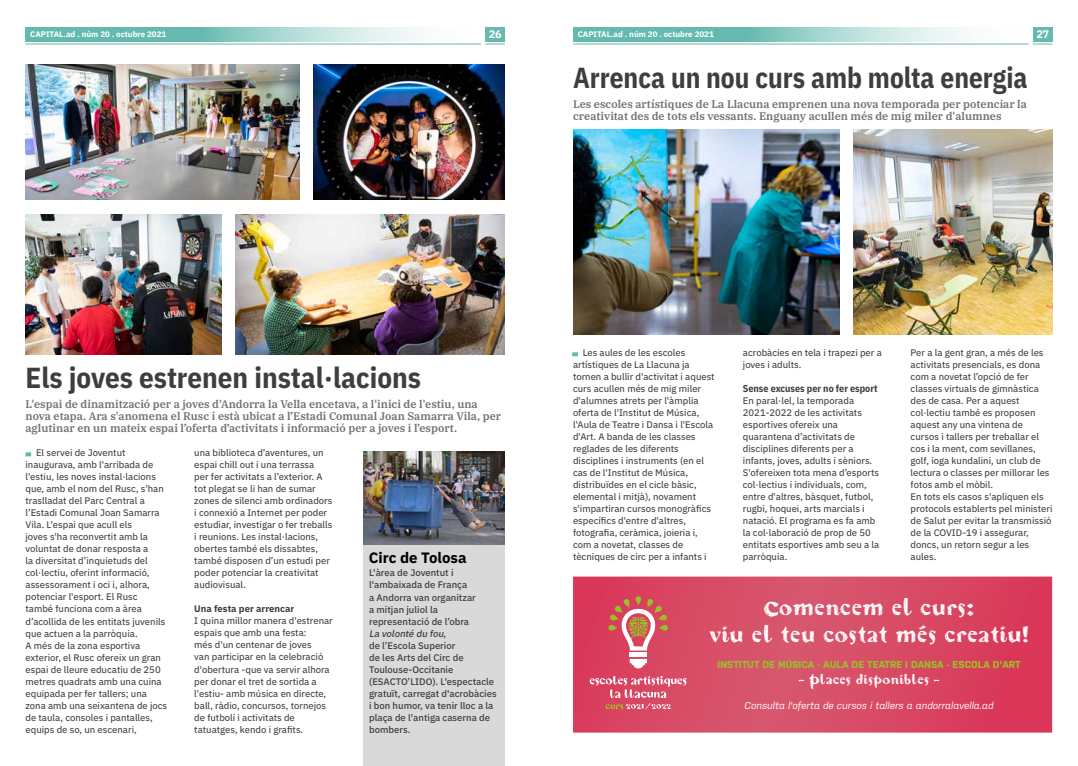
<style>
.page{position:relative;width:1078px;height:766px;background:#fff}
.page>*{position:absolute;margin:0;border:0;box-sizing:border-box;transform-origin:0 0}
.t1{font:700 29px "IBM Plex Sans Cond";color:#3e3d40;scale:.94 1}
.t2{font:700 29px "IBM Plex Sans Cond";color:#3e3d40}
.t3{font:700 22px/26.4px "Karvwood";color:#fff;text-align:center}
.t4{font:700 15px "IBM Plex Sans";color:#000}
.t5{font:700 13px "Karvwood";color:#fff}
.t6{font:600 11px/12px "IBM Plex Serif";color:#707172}
.t7{font:700 11px "IBM Plex Sans";color:#fff}
.t8{font:italic 10px "Nudista";color:#fff}
.t9{font:700 10px "Nudista";color:#9ac028}
.t10{font:700 10px "IBM Plex Sans Cond";color:#3e3d40}
.t11{font:9.5px/12px "IBM Plex Sans Text";color:#3e3d40}
.t12{font:500 9.5px/12px "IBM Plex Sans";color:#3e3d40}
.t13{font:700 9.5px "IBM Plex Sans";color:#3e3d40}
.t14{font:700 8px "IBM Plex Sans";color:#fff}
.s1{font-style:italic}
</style>
<div class="page">
<div style="left:485px;top:27px;width:20px;height:14px;background:#65baaf"></div>
<svg style="left:26px;top:27px;width:394px;height:14px;background:#94cec7"></svg>
<hr style="left:26px;top:44px;width:455px;height:1px;background:#65baaf">
<svg style="left:485px;top:44px;width:20px;height:1px"></svg>
<div style="left:1032px;top:27px;width:20px;height:14px;background:#65baaf"></div>
<svg style="left:573px;top:27px;width:394px;height:14px;background:#93cec7"></svg>
<hr style="left:573px;top:44px;width:455px;height:1px;background:#65baaf">
<svg style="left:1033px;top:44px;width:19px;height:1px"></svg>
<img style="left:26px;top:64px;width:273px;height:136px">
<img style="left:235px;top:214px;width:270px;height:140px">
<div style="left:363px;top:451px;width:142px;height:314px;background:#d9d9d9"></div>
<img style="left:363px;top:451px;width:142px;height:93px">
<img style="left:313px;top:64px;width:192px;height:136px">
<img style="left:26px;top:214px;width:195px;height:140px">
<svg style="left:26px;top:452px;width:5px;height:4px"></svg>
<img style="left:573px;top:130px;width:266px;height:204px">
<svg style="left:572px;top:352px;width:5px;height:4px"></svg>
<img style="left:853px;top:130px;width:199px;height:204px">
<svg style="left:573px;top:576px;width:478px;height:156px;background:#d84964"></svg>
<svg style="left:608px;top:596px;width:60px;height:54px;background:#d46f6d"></svg>
<hr style="left:629px;top:652px;width:18px;height:4px;background:#fff">
<svg style="left:629px;top:658px;width:18px;height:10px"></svg>
<svg style="left:589px;top:675px;width:97px;height:34px;background:#dd657a"></svg>
<p class="t14" style="left:30px;top:28px;width:138px">CAPITAL.ad . núm 20 . octubre 2021</p>
<p class="t7" style="left:489px;top:26px;width:14px">26</p>
<p class="t14" style="left:577px;top:28px;width:138px">CAPITAL.ad . núm 20 . octubre 2021</p>
<p class="t7" style="left:1036px;top:26px;width:14px">27</p>
<h1 class="t1" style="left:573px;top:55px;width:485px">Arrenca un nou curs amb molta energia</h1>
<p class="t6" style="left:573px;top:97px;width:455px">Les escoles artístiques de La Llacuna emprenen una nova temporada per potenciar la creativitat des de tots els vessants. Enguany acullen més de mig miler d'alumnes</p>
<h1 class="t2" style="left:26px;top:355px;width:397px">Els joves estrenen instal·lacions</h1>
<p class="t6" style="left:26px;top:397px;width:477px">L'espai de dinamització per a joves d'Andorra la Vella encetava, a l'inici de l'estiu, una nova etapa. Ara s'anomena el Rusc i està ubicat a l’Estadi Comunal Joan Samarra Vila, per aglutinar en un mateix espai l’oferta d’activitats i informació per a joves i l’esport.</p>
<p class="t11" style="left:26px;top:446px;width:143px;text-indent:11px">El servei de Joventut inaugurava, amb l'arribada de l'estiu, les noves instal·lacions que, amb el nom del Rusc, s'han traslladat del Parc Central a l’Estadi Comunal Joan Samarra<br>Vila. L'espai que acull els<br>joves s'ha reconvertit amb la voluntat de donar resposta a<br>la diversitat d’inquietuds del col·lectiu, oferint informació, assessorament i oci i, alhora, potenciar l'esport. El Rusc també funciona com a àrea d’acollida de les entitats juvenils que actuen a la parròquia.<br>A més de la zona esportiva exterior, el Rusc ofereix un gran espai de lleure educatiu de 250 metres quadrats amb una cuina equipada per fer tallers; una zona amb una seixantena de jocs de taula, consoles i pantalles, equips de so, un escenari,</p>
<p class="t11" style="left:194px;top:446px;width:140px">una biblioteca d’aventures, un espai chill out i una terrassa<br>per fer activitats a l’exterior. A tot plegat se li han de sumar zones de silenci amb ordinadors i connexió a Internet per poder estudiar, investigar o fer treballs i reunions. Les instal·lacions, obertes també els dissabtes, també disposen d’un estudi per poder potenciar la creativitat audiovisual.</p>
<p class="t13" style="left:194px;top:601px;width:102px">Una festa per arrencar</p>
<p class="t11" style="left:194px;top:614px;width:140px">I quina millor manera d'estrenar espais que amb una festa:<br>més d'un centenar de joves<br>van participar en la celebració d'obertura -que va servir alhora per donar el tret de sortida a l'estiu- amb música en directe, ball, ràdio, concursos, tornejos de futbolí i activitats de tatuatges, kendo i grafits.</p>
<h3 class="t4" style="left:369px;top:545px;width:99px">Circ de Tolosa</h3>
<p class="t12" style="left:369px;top:566px;width:129px">L'àrea de Joventut i l'ambaixada de França<br>a Andorra van organitzar<br>a mitjan juliol la representació de l’obra<br><span class="s1">La volonté du fou</span>,<br>de l’Escola Superior<br>de les Arts del Circ de<br>Toulouse-Occitanie (ESACTO’LIDO). L'espectacle gratuït, carregat d'acrobàcies i bon humor, va tenir lloc a la plaça de l'antiga caserna de bombers.</p>
<p class="t11" style="left:573px;top:346px;width:143px;text-indent:10px">Les aules de les escoles artístiques de La Llacuna ja tornen a bullir d'activitat i aquest curs acullen més de mig miler d'alumnes atrets per l'àmplia oferta de l'Institut de Música, l'Aula de Teatre i Dansa i l'Escola d'Art. A banda de les classes reglades de les diferents disciplines i instruments (en el cas de l'Institut de Música, distribuïdes en el cicle bàsic, elemental i mitjà), novament s'impartiran cursos monogràfics específics d'entre d'altres, fotografia, ceràmica, joieria i, com a novetat, classes de tècniques de circ per a infants i</p>
<p class="t11" style="left:742px;top:346px;width:140px">acrobàcies en tela i trapezi per a joves i adults.</p>
<p class="t11" style="left:910px;top:346px;width:143px">Per a la gent gran, a més de les activitats presencials, es dona com a novetat l’opció de fer classes virtuals de gimnàstica des de casa. Per a aquest col·lectiu també es proposen aquest any una vintena de cursos i tallers per treballar el cos i la ment, com sevillanes, golf, ioga kundalini, un club de lectura o classes per millorar les fotos amb el mòbil.<br>En tots els casos s'apliquen els protocols establerts pel ministeri de Salut per evitar la transmissió de la COVID-19 i assegurar, doncs, un retorn segur a les aules.</p>
<h2 class="t3" style="left:708px;top:594px;width:322px">Comencem el curs:<br>viu el teu costat més creatiu!</h2>
<p class="t9" style="left:717px;top:658px;width:304px">INSTITUT DE MÚSICA - AULA DE TEATRE I DANSA - ESCOLA D'ART</p>
<h3 class="t5" style="left:798px;top:671px;width:143px">- Places disponibles -</h3>
<p class="t8" style="left:744px;top:699px;width:250px">Consulta l'oferta de cursos i tallers a andorralavella.ad</p>
<p class="t10" style="left:742px;top:380px;width:136px">Sense excuses per no fer esport</p>
<p class="t11" style="left:742px;top:394px;width:138px">En paral·lel, la temporada<br>2021-2022 de les activitats esportives ofereix una quarantena d’activitats de disciplines diferents per a infants, joves, adults i sèniors.<br>S'ofereixen tota mena d’esports col·lectius i individuals, com, entre d'altres, bàsquet, futbol, rugbi, hoquei, arts marcials i natació. El programa es fa amb la col·laboració de prop de 50 entitats esportives amb seu a la parròquia.</p>
</div>
